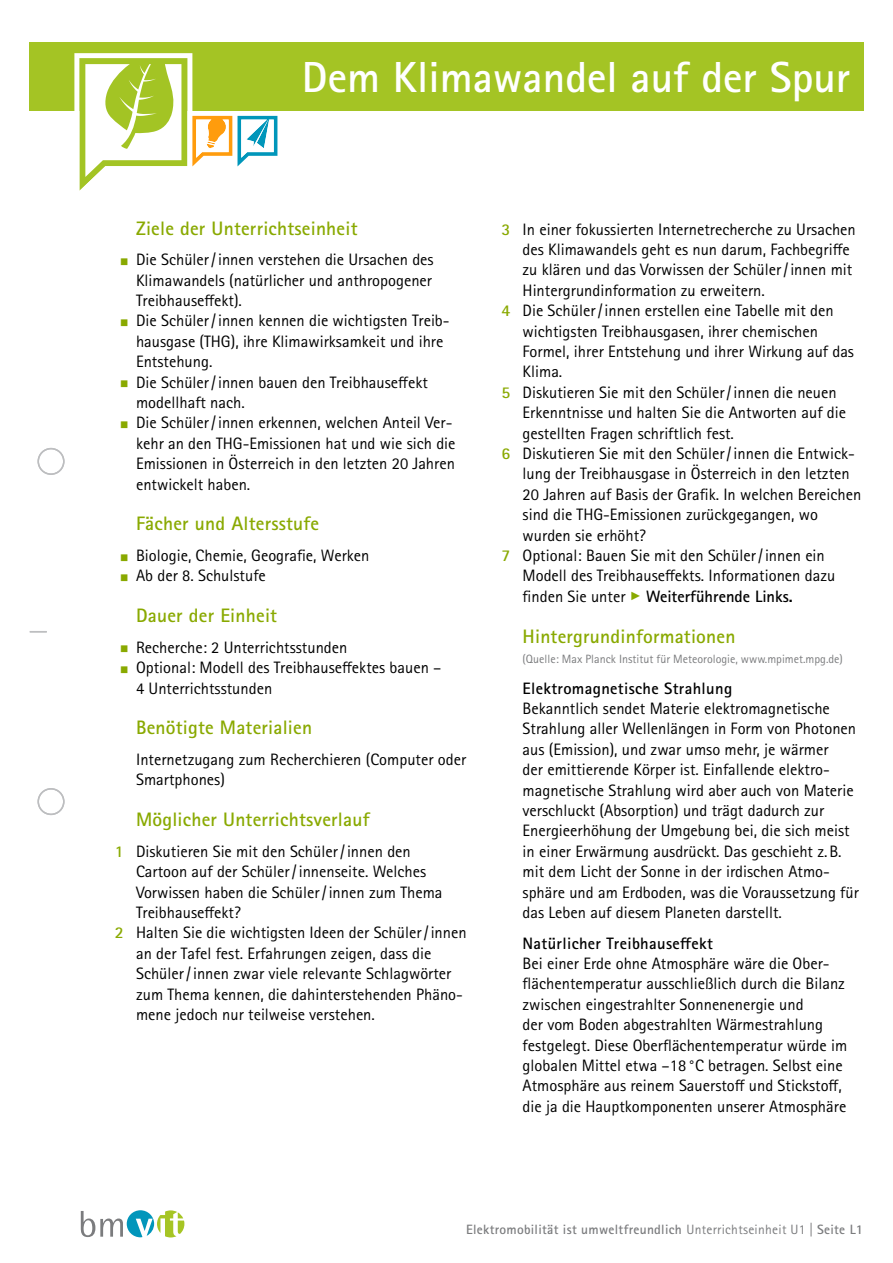
<style>
.page{position:relative;width:893px;height:1263px;background:#fff}
.page>*{position:absolute;margin:0;border:0;box-sizing:border-box;transform-origin:0 0}
.t1{font:700 43.5px "Rotis Sans Serif Std";color:#fff}
.t2{font:700 19.5px "Rotis Sans Serif Std";letter-spacing:.01em;color:#89a900}
.t3{font:16.5px/20.4px "Rotis Sans Serif Std";color:#000}
.t4{font:700 16.5px "Rotis Sans Serif Std";letter-spacing:.02em;color:#000}
.t5{font:700 16.5px "Rotis Sans Serif Std";color:#000}
.t6{font:700 13.5px "Rotis Sans Serif Std";letter-spacing:.02em;color:#7b7c7e}
.t7{font:12px "Rotis Sans Serif Std";color:#7b7c7e}
.s1{color:#89a900}
.s2{font-weight:700;color:#89a900}
.s3{font-weight:400}
.s4{font-family:"Arial";font-weight:400;font-size:12px;color:#89a900}
</style>
<div class="page">
<svg style="left:81px;top:1210px;width:103px;height:27px"></svg>
<div style="left:29px;top:43px;width:834px;height:68px;background:#a4c424"></div>
<svg style="left:30px;top:631px;width:17px;height:1px"></svg>
<div style="left:38px;top:448px;width:27px;height:27px;border:2px solid #bdbec0;border-radius:50%"></div>
<div style="left:38px;top:788px;width:27px;height:27px;border:2px solid #bdbec0;border-radius:50%"></div>
<svg style="left:74px;top:53px;width:158px;height:138px"></svg>
<svg style="left:238px;top:116px;width:39px;height:50px"></svg>
<h1 class="t1" style="left:302px;top:50px;width:550px">Dem Klimawandel auf der Spur</h1>
<p class="t2" style="left:136px;top:216px;width:223px">Ziele der Unterrichtseinheit</p>
<p class="t3" style="left:136px;top:250px;width:299px;text-align:justify;text-indent:-17px"><span class="s1">▪</span> Die Schüler/innen verstehen die Ursachen des Klimawandels (natürlicher und anthropogener Treibhauseffekt).</p>
<p class="t3" style="left:136px;top:311px;width:315px;text-indent:-17px"><span class="s1">▪</span> Die Schüler/innen kennen die wichtigsten Treib&shy;hausgase (THG), ihre Klimawirksamkeit und ihre<br>Entstehung.</p>
<p class="t3" style="left:136px;top:372px;width:293px;text-indent:-17px"><span class="s1">▪</span> Die Schüler/innen bauen den Treibhauseffekt modellhaft nach.</p>
<p class="t3" style="left:136px;top:413px;width:321px;text-indent:-17px"><span class="s1">▪</span> Die Schüler/innen erkennen, welchen Anteil Ver&shy;kehr an den THG-Emissionen hat und wie sich die Emissionen in Österreich in den letzten 20 Jahren entwickelt haben.</p>
<p class="t2" style="left:136px;top:511px;width:185px">Fächer und Altersstufe</p>
<p class="t3" style="left:119px;top:545px;width:252px"><span class="s1">▪</span> Biologie, Chemie, Geografie, Werken</p>
<p class="t3" style="left:119px;top:566px;width:148px"><span class="s1">▪</span> Ab der 8. Schulstufe</p>
<p class="t2" style="left:136px;top:603px;width:143px">Dauer der Einheit</p>
<p class="t3" style="left:119px;top:637px;width:230px"><span class="s1">▪</span> Recherche: 2 Unterrichtsstunden</p>
<p class="t3" style="left:136px;top:658px;width:307px;text-indent:-17px"><span class="s1">▪</span> Optional: Modell des Treibhauseffektes bauen –<br>4 Unterrichtsstunden</p>
<p class="t2" style="left:136px;top:715px;width:178px">Benötigte Materialien</p>
<p class="t3" style="left:136px;top:749px;width:332px">Internetzugang zum Recherchieren (Computer oder<br>Smartphones)</p>
<p class="t2" style="left:136px;top:807px;width:235px">Möglicher Unterrichtsverlauf</p>
<p class="t3" style="left:115px;top:841px;width:298px"><span class="s2">1</span> Diskutieren Sie mit den Schüler/innen den</p>
<p class="t3" style="left:136px;top:862px;width:292px">Cartoon auf der Schüler/innenseite. Welches</p>
<p class="t3" style="left:136px;top:882px;width:308px">Vorwissen haben die Schüler/innen zum Thema</p>
<p class="t3" style="left:136px;top:902px;width:106px">Treibhauseffekt?</p>
<p class="t3" style="left:115px;top:923px;width:353px"><span class="s2">2</span> Halten Sie die wichtigsten Ideen der Schüler/innen</p>
<p class="t3" style="left:136px;top:943px;width:297px">an der Tafel fest. Erfahrungen zeigen, dass die</p>
<p class="t3" style="left:136px;top:964px;width:317px">Schüler/innen zwar viele relevante Schlagwörter</p>
<p class="t3" style="left:136px;top:984px;width:328px">zum Thema kennen, die dahinterstehenden Phäno-</p>
<p class="t3" style="left:136px;top:1004px;width:240px">mene jedoch nur teilweise verstehen.</p>
<p class="t3" style="left:501px;top:219px;width:356px"><span class="s2">3</span> In einer fokussierten Internetrecherche zu Ursachen</p>
<p class="t3" style="left:523px;top:239px;width:329px">des Klimawandels geht es nun darum, Fachbegriffe</p>
<p class="t3" style="left:523px;top:260px;width:331px">zu klären und das Vorwissen der Schüler/innen mit</p>
<p class="t3" style="left:523px;top:280px;width:244px">Hintergrundinformation zu erweitern.</p>
<p class="t3" style="left:501px;top:300px;width:334px"><span class="s2">4</span> Die Schüler/innen erstellen eine Tabelle mit den</p>
<p class="t3" style="left:523px;top:321px;width:297px">wichtigsten Treibhausgasen, ihrer chemischen</p>
<p class="t3" style="left:523px;top:341px;width:333px">Formel, ihrer Entstehung und ihrer Wirkung auf das</p>
<p class="t3" style="left:523px;top:362px;width:41px">Klima.</p>
<p class="t3" style="left:501px;top:382px;width:337px"><span class="s2">5</span> Diskutieren Sie mit den Schüler/innen die neuen</p>
<p class="t3" style="left:523px;top:402px;width:325px">Erkenntnisse und halten Sie die Antworten auf die</p>
<p class="t3" style="left:523px;top:423px;width:213px">gestellten Fragen schriftlich fest.</p>
<p class="t3" style="left:501px;top:443px;width:355px"><span class="s2">6</span> Diskutieren Sie mit den Schüler/innen die Entwick-</p>
<p class="t3" style="left:523px;top:464px;width:329px">lung der Treibhausgase in Österreich in den letzten</p>
<p class="t3" style="left:523px;top:484px;width:340px">20 Jahren auf Basis der Grafik. In welchen Bereichen</p>
<p class="t3" style="left:523px;top:504px;width:297px">sind die THG-Emissionen zurückgegangen, wo</p>
<p class="t3" style="left:523px;top:525px;width:125px">wurden sie erhöht?</p>
<p class="t3" style="left:501px;top:545px;width:325px"><span class="s2">7</span> Optional: Bauen Sie mit den Schüler/innen ein</p>
<p class="t3" style="left:523px;top:566px;width:314px">Modell des Treibhauseffekts. Informationen dazu</p>
<p class="t5" style="left:523px;top:586px;width:272px"><span class="s3">finden Sie unter</span> <span class="s4">►</span> Weiterführende Links.</p>
<p class="t2" style="left:523px;top:624px;width:214px">Hintergrundinformationen</p>
<p class="t7" style="left:523px;top:652px;width:322px">(Quelle: Max Planck Institut für Meteorologie, www.mpimet.mpg.de)</p>
<p class="t4" style="left:523px;top:678px;width:211px">Elektromagnetische Strahlung</p>
<p class="t3" style="left:523px;top:698px;width:338px">Bekanntlich sendet Materie elektromagnetische Strahlung aller Wellenlängen in Form von Photonen aus (Emission), und zwar umso mehr, je wärmer<br>der emittierende Körper ist. Einfallende elektro&shy;magnetische Strahlung wird aber auch von Materie verschluckt (Absorption) und trägt dadurch zur Energieerhöhung der Umgebung bei, die sich meist in einer Erwärmung ausdrückt. Das geschieht z.B. mit dem Licht der Sonne in der irdischen Atmo&shy;sphäre und am Erdboden, was die Voraussetzung für das Leben auf diesem Planeten darstellt.</p>
<p class="t4" style="left:523px;top:933px;width:192px">Natürlicher Treibhauseffekt</p>
<p class="t3" style="left:523px;top:953px;width:326px">Bei einer Erde ohne Atmosphäre wäre die Ober&shy;flächentemperatur ausschließlich durch die Bilanz zwischen eingestrahlter Sonnenenergie und<br>der vom Boden abgestrahlten Wärmestrahlung festgelegt. Diese Oberflächentemperatur würde im globalen Mittel etwa –18 °C betragen. Selbst eine Atmosphäre aus reinem Sauerstoff und Stickstoff, die ja die Hauptkomponenten unserer Atmosphäre</p>
<p class="t6" style="left:466px;top:1221px;width:399px">Elektromobilität ist umweltfreundlich <span class="s3">Unterrichtseinheit U1 |</span> Seite L1</p>
</div>
